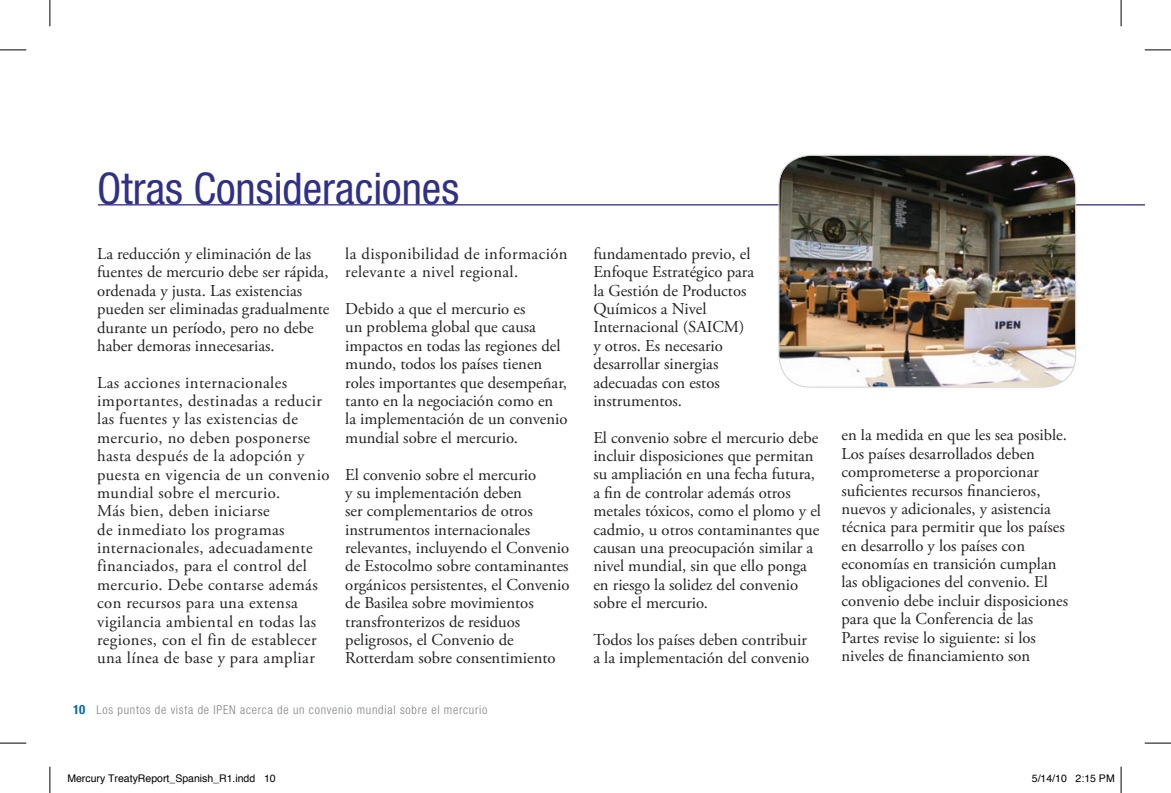
<style>
.page{position:relative;width:1171px;height:793px;background:#fff}
.page>*{position:absolute;margin:0;border:0;box-sizing:border-box;transform-origin:0 0}
.t1{font:condensed 43.75px "Helvetica Neue LT Std";color:#303087}
.t2{font:16.62px/18.4px "Adobe Garamond Pro";color:#231f20}
.t3{font:16.62px/18.4px "Adobe Garamond Pro";letter-spacing:.025em;color:#231f20}
.t4{font:300 condensed 12.25px "Helvetica Neue LT Std";letter-spacing:.06em;color:#808285}
.t5{font:10.5px "Helvetica";color:#000}
.s1{font-weight:700;font-size:12.78px;color:#0165b1}
</style>
<div class="page">
<hr style="left:98px;top:204px;width:1023px;height:1px;background:#303087">
<svg style="left:1121px;top:204px;width:23px;height:1px"></svg>
<img style="left:779px;top:156px;width:296px;height:231px">
<div style="left:778px;top:155px;width:298px;height:232px;border:1px solid #d1d2d4;border-radius:32px"></div>
<svg style="left:0;top:50px;width:26px;height:1px"></svg>
<svg style="left:1144px;top:50px;width:27px;height:1px"></svg>
<svg style="left:0;top:743px;width:26px;height:1px"></svg>
<svg style="left:1144px;top:743px;width:27px;height:1px"></svg>
<svg style="left:50px;top:0;width:1px;height:26px"></svg>
<svg style="left:50px;top:766px;width:1px;height:27px"></svg>
<svg style="left:1121px;top:0;width:1px;height:26px"></svg>
<svg style="left:1121px;top:766px;width:1px;height:27px"></svg>
<h1 class="t1" style="left:97px;top:163px;width:363px">Otras Consideraciones</h1>
<p class="t2" style="left:97px;top:245px;width:234px">La reducción y eliminación de las fuentes de mercurio debe ser rápida, ordenada y justa. Las existencias pueden ser eliminadas gradualmente durante un período, pero no debe haber demoras innecesarias.</p>
<p class="t3" style="left:97px;top:374px;width:234px">Las acciones internacionales importantes, destinadas a reducir las fuentes y las existencias de mercurio, no deben posponerse hasta después de la adopción y puesta en vigencia de un convenio mundial sobre el mercurio.<br>Más bien, deben iniciarse<br>de inmediato los programas internacionales, adecuadamente financiados, para el control del mercurio. Debe contarse además con recursos para una extensa vigilancia ambiental en todas las regiones, con el fin de establecer una línea de base y para ampliar</p>
<p class="t3" style="left:345px;top:245px;width:224px">la disponibilidad de información relevante a nivel regional.</p>
<p class="t2" style="left:345px;top:300px;width:224px">Debido a que el mercurio es<br>un problema global que causa impactos en todas las regiones del mundo, todos los países tienen roles importantes que desempeñar, tanto en la negociación como en la implementación de un convenio mundial sobre el mercurio.</p>
<p class="t2" style="left:345px;top:466px;width:226px">El convenio sobre el mercurio<br>y su implementación deben<br>ser complementarios de otros instrumentos internacionales relevantes, incluyendo el Convenio de Estocolmo sobre contaminantes orgánicos persistentes, el Convenio de Basilea sobre movimientos transfronterizos de residuos peligrosos, el Convenio de<br>Rotterdam sobre consentimiento</p>
<p class="t4" style="left:73px;top:702px;width:416px"><span class="s1">10</span> Los puntos de vista de IPEN acerca de un convenio mundial sobre el mercurio</p>
<p class="t2" style="left:593px;top:245px;width:162px">fundamentado previo, el<br>Enfoque Estratégico para la Gestión de Productos<br>Químicos a Nivel<br>Internacional (SAICM) y otros. Es necesario desarrollar sinergias adecuadas con estos instrumentos.</p>
<p class="t2" style="left:593px;top:429px;width:229px">El convenio sobre el mercurio debe incluir disposiciones que permitan su ampliación en una fecha futura, a fin de controlar además otros metales tóxicos, como el plomo y el cadmio, u otros contaminantes que causan una preocupación similar a nivel mundial, sin que ello ponga en riesgo la solidez del convenio sobre el mercurio.</p>
<p class="t2" style="left:593px;top:631px;width:217px">Todos los países deben contribuir a la implementación del convenio</p>
<p class="t2" style="left:841px;top:426px;width:228px">en la medida en que les sea posible.<br>Los países desarrollados deben comprometerse a proporcionar suficientes recursos financieros, nuevos y adicionales, y asistencia técnica para permitir que los países en desarrollo y los países con economías en transición cumplan las obligaciones del convenio. El convenio debe incluir disposiciones para que la Conferencia de las Partes revise lo siguiente: si los niveles de financiamiento son</p>
<p class="t5" style="left:67px;top:770px;width:210px">Mercury TreatyReport_Spanish_R1.indd 10</p>
<p class="t5" style="left:1032px;top:770px;width:84px">5/14/10 2:15 PM</p>
</div>
